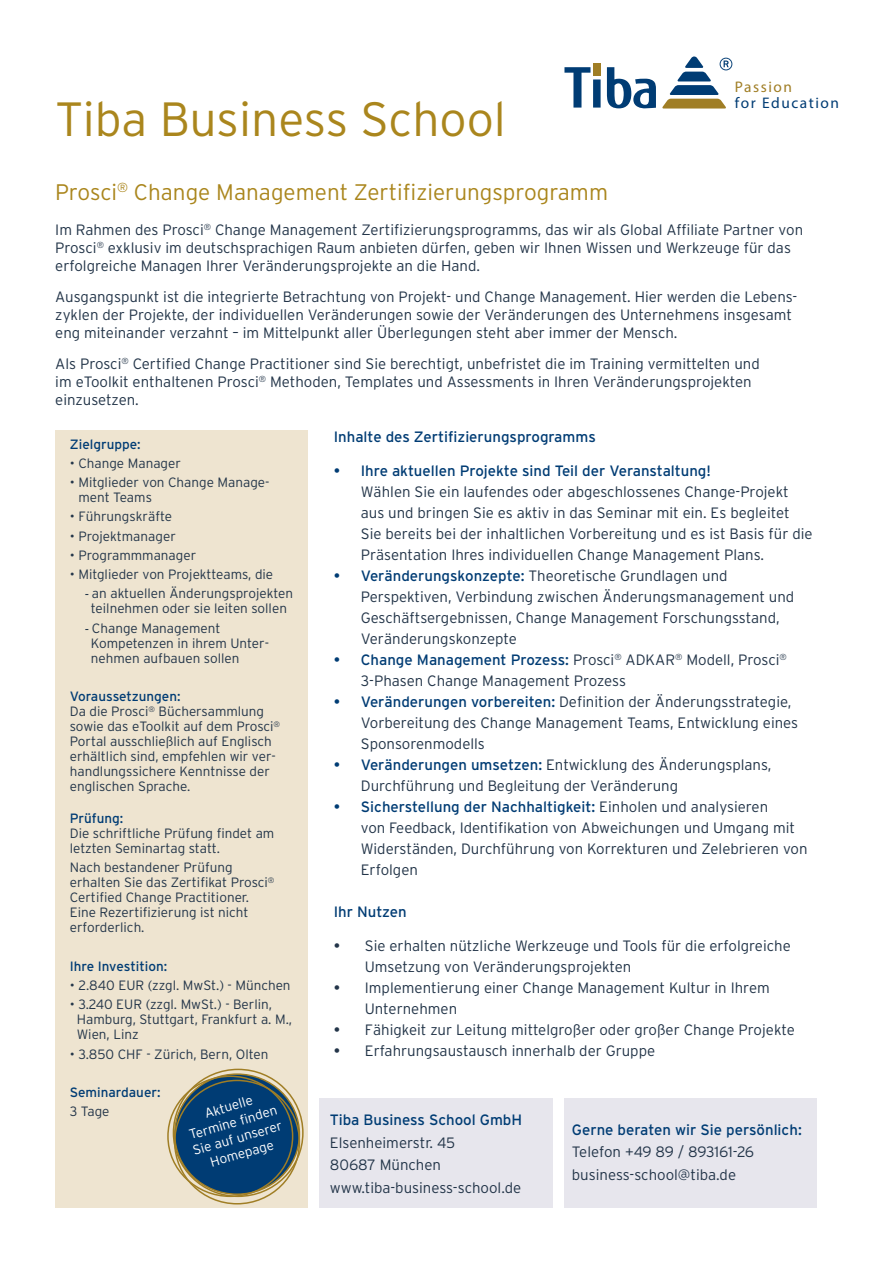
<style>
.page{position:relative;width:893px;height:1263px;background:#fff}
.page>*{position:absolute;margin:0;border:0;box-sizing:border-box;transform-origin:0 0}
.t1{font:300 48px "Interstate";color:#aa861d}
.t2{font:300 22.5px "Interstate";color:#aa861d}
.t3{font:15.45px "Myriad Pro";letter-spacing:.1em;color:#003c74}
.t4{font:15.45px "Myriad Pro";letter-spacing:.1em;color:#a07e25}
.t5{font:300 15px/21px "Interstate";color:#233549}
.t6{font:15px "Interstate";color:#003c74}
.t7{font:300 13.5px/15px "Interstate";color:#233549}
.t8{font:13.5px "Interstate";color:#003c74}
.t9{font:300 13.5px/16.2px "Interstate";color:#fff;text-align:center}
.s1{font-family:"Arial Narrow";font-weight:400}
.s2{font-weight:400;color:#003c74}
.s3{font-weight:400}
</style>
<div class="page">
<svg style="left:662px;top:56px;width:70px;height:53px"></svg>
<svg style="left:564px;top:67px;width:26px;height:41px"></svg>
<div style="left:593px;top:64px;width:7px;height:12px;background:#a07e25"></div>
<div style="left:593px;top:79px;width:8px;height:29px;background:#003c74"></div>
<svg style="left:607px;top:67px;width:49px;height:41px"></svg>
<div style="left:55px;top:430px;width:253px;height:778px;background:#eee4d0"></div>
<div style="left:320px;top:1098px;width:233px;height:110px;background:#e7e6ed"></div>
<div style="left:564px;top:1098px;width:252px;height:110px;background:#e7e6ed"></div>
<div style="left:175px;top:1074px;width:124px;height:120px;background:#003c74;border-radius:50%"></div>
<div style="left:167px;top:1075px;width:126px;height:122px;border:2px solid #a07e25;border-radius:50%"></div>
<h1 class="t1" style="left:55px;top:90px;width:452px">Tiba Business School</h1>
<h2 class="t2" style="left:55px;top:178px;width:555px">Prosci<sup>®</sup> Change Management Zertifizierungsprogramm</h2>
<p class="t4" style="left:735px;top:77px;width:59px">Passion</p>
<p class="t3" style="left:735px;top:94px;width:106px">for Education</p>
<p class="t5" style="left:55px;top:221px;width:749px;line-height:18px">Im Rahmen des Prosci<sup>®</sup> Change Management Zertifizierungsprogramms, das wir als Global Affiliate Partner von<br>Prosci<sup>®</sup> exklusiv im deutschsprachigen Raum anbieten dürfen, geben wir Ihnen Wissen und Werkzeuge für das erfolgreiche Managen Ihrer Veränderungsprojekte an die Hand.</p>
<p class="t5" style="left:55px;top:288px;width:744px;line-height:18px">Ausgangspunkt ist die integrierte Betrachtung von Projekt- und Change Management. Hier werden die Lebens&shy;zyklen der Projekte, der individuellen Veränderungen sowie der Veränderungen des Unternehmens insgesamt eng miteinander verzahnt – im Mittelpunkt aller Überlegungen steht aber immer der Mensch.</p>
<p class="t5" style="left:55px;top:354px;width:706px;line-height:18px">Als Prosci<sup>®</sup> Certified Change Practitioner sind Sie berechtigt, unbefristet die im Training vermittelten und im eToolkit enthaltenen Prosci<sup>®</sup> Methoden, Templates und Assessments in Ihren Veränderungsprojekten einzusetzen.</p>
<p class="t8" style="left:70px;top:436px;width:72px">Zielgruppe:</p>
<p class="t7" style="left:70px;top:455px;width:113px">• Change Manager</p>
<p class="t7" style="left:78px;top:475px;width:193px;text-indent:-9px">• Mitglieder von Change Manage&shy;ment Teams</p>
<p class="t7" style="left:70px;top:509px;width:104px">• Führungskräfte</p>
<p class="t7" style="left:70px;top:528px;width:108px">• Projektmanager</p>
<p class="t7" style="left:70px;top:547px;width:128px">• Programmmanager</p>
<p class="t7" style="left:70px;top:567px;width:205px">• Mitglieder von Projektteams, die</p>
<p class="t7" style="left:85px;top:586px;width:209px;text-align:center"><span class="s1">-</span> an aktuellen Änderungsprojekten teilnehmen oder sie leiten sollen</p>
<p class="t7" style="left:91px;top:620px;width:180px;text-indent:-6px"><span class="s1">-</span> Change Management<br>Kompetenzen in ihrem Unter&shy;nehmen aufbauen sollen</p>
<p class="t7" style="left:70px;top:689px;width:212px"><span class="s2">Voraussetzungen:<br></span>Da die Prosci<sup>®</sup> Büchersammlung sowie das eToolkit auf dem Prosci<sup>®<br></sup>Portal ausschließlich auf Englisch erhältlich sind, empfehlen wir ver&shy;handlungssichere Kenntnisse der englischen Sprache.</p>
<p class="t8" style="left:70px;top:810px;width:55px">Prüfung:</p>
<p class="t7" style="left:70px;top:826px;width:206px">Die schriftliche Prüfung findet am letzten Seminartag statt.</p>
<p class="t7" style="left:70px;top:860px;width:206px">Nach bestandener Prüfung erhalten Sie das Zertifikat Prosci<sup>®<br></sup>Certified Change Practitioner.<br>Eine Rezertifizierung ist nicht erforderlich.</p>
<p class="t8" style="left:70px;top:958px;width:99px">Ihre Investition:</p>
<p class="t7" style="left:70px;top:978px;width:222px">• 2.840 EUR (zzgl. MwSt.) - München</p>
<p class="t7" style="left:77px;top:997px;width:217px;text-indent:-7px">• 3.240 EUR (zzgl. MwSt.) - Berlin,<br>Hamburg, Stuttgart, Frankfurt a. M.,<br>Wien, Linz</p>
<p class="t7" style="left:70px;top:1046px;width:200px">• 3.850 CHF - Zürich, Bern, Olten</p>
<p class="t8" style="left:70px;top:1084px;width:92px">Seminardauer:</p>
<p class="t7" style="left:70px;top:1104px;width:41px">3 Tage</p>
<p class="t9" style="left:182px;top:1111px;width:94px;rotate:-16deg">Aktuelle<br>Termine fi nden<br>Sie auf unserer<br>Homepage</p>
<p class="t6" style="left:334px;top:428px;width:264px">Inhalte des Zertifizierungsprogramms</p>
<p class="t6" style="left:334px;top:462px;width:379px">• Ihre aktuellen Projekte sind Teil der Veranstaltung!</p>
<p class="t5" style="left:361px;top:481px;width:453px">Wählen Sie ein laufendes oder abgeschlossenes Change-Projekt aus und bringen Sie es aktiv in das Seminar mit ein. Es begleitet Sie bereits bei der inhaltlichen Vorbereitung und es ist Basis für die Präsentation Ihres individuellen Change Management Plans.</p>
<p class="t5" style="left:361px;top:565px;width:435px;text-indent:-27px"><span class="s2">• Veränderungskonzepte:</span> Theoretische Grundlagen und Perspektiven, Verbindung zwischen Änderungsmanagement und Geschäftsergebnissen, Change Management Forschungsstand, Veränderungskonzepte</p>
<p class="t5" style="left:361px;top:649px;width:428px;text-indent:-27px"><span class="s2">• Change Management Prozess:</span> Prosci<sup>®</sup> ADKAR<sup>®</sup> Modell, Prosci<sup>®<br></sup>3-Phasen Change Management Prozess</p>
<p class="t5" style="left:361px;top:691px;width:439px;text-indent:-27px"><span class="s2">• Veränderungen vorbereiten:</span> Definition der Änderungsstrategie,<br>Vorbereitung des Change Management Teams, Entwicklung eines<br>Sponsorenmodells</p>
<p class="t5" style="left:361px;top:754px;width:412px;text-indent:-27px"><span class="s2">• Veränderungen umsetzen:</span> Entwicklung des Änderungsplans,<br>Durchführung und Begleitung der Veränderung</p>
<p class="t5" style="left:361px;top:796px;width:448px;text-indent:-27px"><span class="s2">• Sicherstellung der Nachhaltigkeit:</span> Einholen und analysieren<br>von Feedback, Identifikation von Abweichungen und Umgang mit Widerständen, Durchführung von Korrekturen und Zelebrieren von Erfolgen</p>
<p class="t6" style="left:334px;top:903px;width:74px">Ihr Nutzen</p>
<p class="t5" style="left:365px;top:935px;width:428px;text-indent:-31px"><span class="s3">•</span> Sie erhalten nützliche Werkzeuge und Tools für die erfolgreiche<br>Umsetzung von Veränderungsprojekten</p>
<p class="t5" style="left:365px;top:977px;width:407px;text-indent:-31px"><span class="s3">•</span> Implementierung einer Change Management Kultur in Ihrem<br>Unternehmen</p>
<p class="t5" style="left:334px;top:1019px;width:462px"><span class="s3">•</span> Fähigkeit zur Leitung mittelgroßer oder großer Change Projekte</p>
<p class="t5" style="left:334px;top:1040px;width:323px"><span class="s3">•</span> Erfahrungsaustausch innerhalb der Gruppe</p>
<p class="t6" style="left:330px;top:1111px;width:194px">Tiba Business School GmbH</p>
<p class="t5" style="left:330px;top:1131px;width:193px;line-height:22.5px">Elsenheimerstr. 45<br>80687 München www.tiba-business-school.de</p>
<p class="t6" style="left:572px;top:1120px;width:231px">Gerne beraten wir Sie persönlich:</p>
<p class="t5" style="left:572px;top:1140px;width:184px;line-height:22.5px">Telefon +49 89 / 893161-26 business-school@tiba.de</p>
</div>
